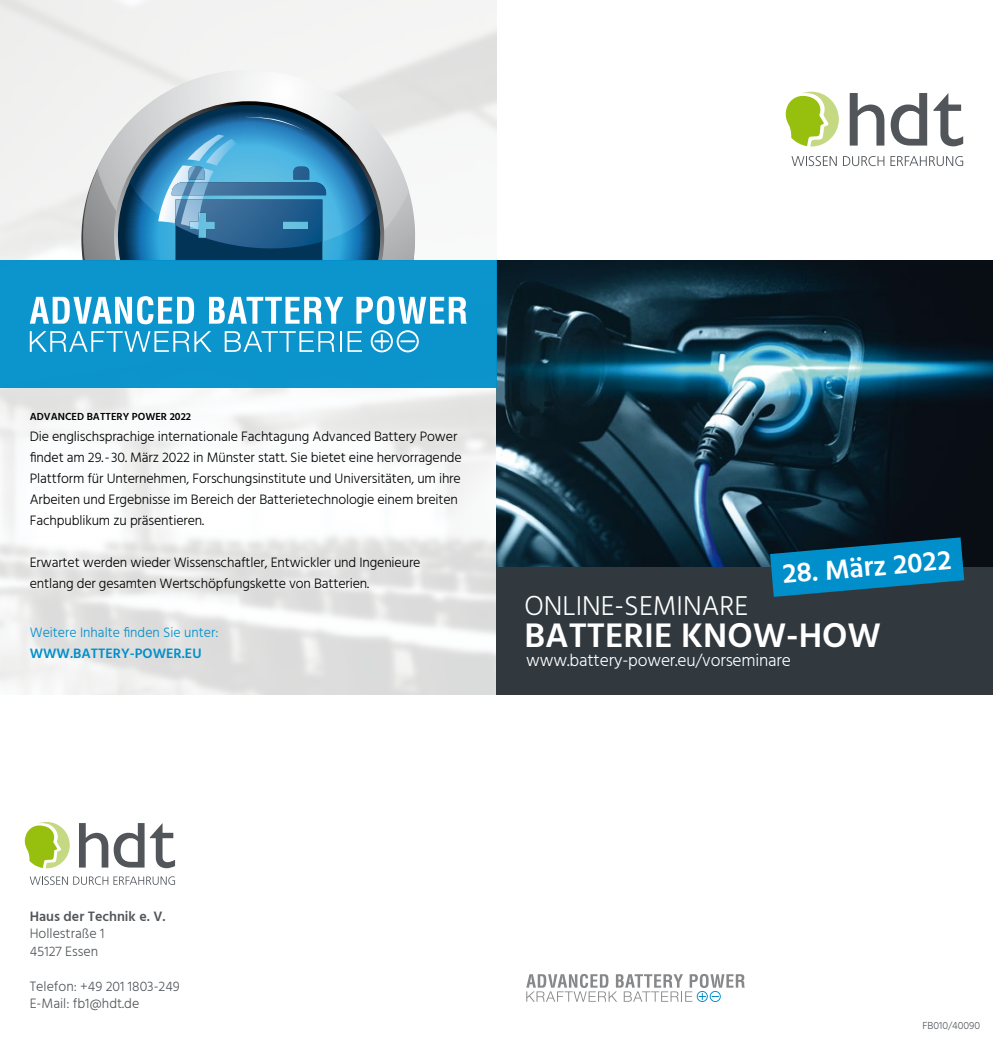
<style>
.page{position:relative;width:993px;height:1042px;background:#fff}
.page>*{position:absolute;margin:0;border:0;box-sizing:border-box;transform-origin:0 0}
.t1{font:600 35px "Hind";color:#fff}
.t2{font:300 28px "Hind";color:#fff}
.t3{font:600 28px "Hind";color:#fff}
.t4{font:300 17.5px "Hind";letter-spacing:-.01em;color:#fff}
.t5{font:300 14px/21px "Hind";letter-spacing:-.01em;color:#000}
.t6{font:300 14px/17.5px "Hind";color:#52565a}
.t7{font:300 14px/21px "Hind";color:#008fcb}
.t8{font:600 10.5px "Hind";color:#000}
.t9{font:300 10.5px "Hind";color:#52565a}
.s1{font-weight:600}
</style>
<div class="page">
<svg style="left:849px;top:93px;width:35px;height:53px"></svg>
<svg style="left:933px;top:93px;width:29px;height:53px"></svg>
<svg style="left:890px;top:93px;width:36px;height:53px"></svg>
<svg style="left:791px;top:156px;width:45px;height:10px"></svg>
<svg style="left:843px;top:156px;width:41px;height:10px"></svg>
<svg style="left:890px;top:156px;width:72px;height:10px"></svg>
<svg style="left:785px;top:92px;width:53px;height:54px"></svg>
<img style="left:496px;top:260px;width:496px;height:307px">
<div style="left:496px;top:567px;width:496px;height:127px;background:#31393f"></div>
<svg style="left:79px;top:823px;width:29px;height:44px"></svg>
<svg style="left:150px;top:823px;width:25px;height:45px"></svg>
<svg style="left:114px;top:823px;width:30px;height:44px"></svg>
<svg style="left:30px;top:876px;width:145px;height:9px"></svg>
<svg style="left:25px;top:822px;width:45px;height:46px"></svg>
<svg style="left:83px;top:70px;width:332px;height:190px"></svg>
<svg style="left:97px;top:70px;width:311px;height:190px"></svg>
<svg style="left:114px;top:101px;width:270px;height:159px"></svg>
<svg style="left:117px;top:105px;width:271px;height:155px;background:#9ba4aa"></svg>
<svg style="left:129px;top:105px;width:247px;height:155px;background:#4885ab"></svg>
<div style="left:0;top:260px;width:496px;height:128px;background:#0c94cd"></div>
<svg style="left:30px;top:296px;width:164px;height:28px"></svg>
<svg style="left:209px;top:297px;width:134px;height:27px"></svg>
<svg style="left:356px;top:296px;width:110px;height:28px"></svg>
<svg style="left:30px;top:331px;width:181px;height:21px"></svg>
<svg style="left:225px;top:331px;width:109px;height:21px"></svg>
<hr style="left:339px;top:331px;width:2px;height:21px;background:#fff">
<svg style="left:347px;top:331px;width:15px;height:21px"></svg>
<svg style="left:370px;top:330px;width:48px;height:22px"></svg>
<svg style="left:526px;top:974px;width:218px;height:28px"></svg>
<svg style="left:769px;top:537px;width:194px;height:60px;background:#086f9c"></svg>
<p class="t8" style="left:30px;top:409px;width:163px">ADVANCED BATTERY POWER 2022</p>
<p class="t5" style="left:30px;top:427px;width:433px">Die englischsprachige internationale Fachtagung Advanced Battery Power findet am 29.-30. März 2022 in Münster statt. Sie bietet eine hervorragende Plattform für Unternehmen, Forschungsinstitute und Universitäten, um ihre Arbeiten und Ergebnisse im Bereich der Batterietechnologie einem breiten Fachpublikum zu präsentieren.</p>
<p class="t5" style="left:30px;top:553px;width:392px">Erwartet werden wieder Wissenschaftler, Entwickler und Ingenieure entlang der gesamten Wertschöpfungskette von Batterien.</p>
<p class="t7" style="left:30px;top:623px;width:190px">Weitere Inhalte finden Sie unter:<br><span class="s1">WWW.BATTERY-POWER.EU</span></p>
<p class="t3" style="left:780px;top:555px;width:170px;rotate:-5deg">28. März 2022</p>
<p class="t2" style="left:524px;top:587px;width:225px">ONLINE-SEMINARE</p>
<p class="t1" style="left:524px;top:610px;width:358px">BATTERIE KNOW-HOW</p>
<p class="t4" style="left:526px;top:648px;width:266px">www.battery-power.eu/vorseminare</p>
<p class="t6" style="left:30px;top:908px;width:137px"><span class="s1">Haus der Technik e. V.<br></span>Hollestraße 1<br>45127 Essen</p>
<p class="t6" style="left:30px;top:978px;width:152px">Telefon: +49 201 1803-249<br>E-Mail: fb1@hdt.de</p>
<p class="t9" style="left:922px;top:1019px;width:59px">FB010/40090</p>
</div>
